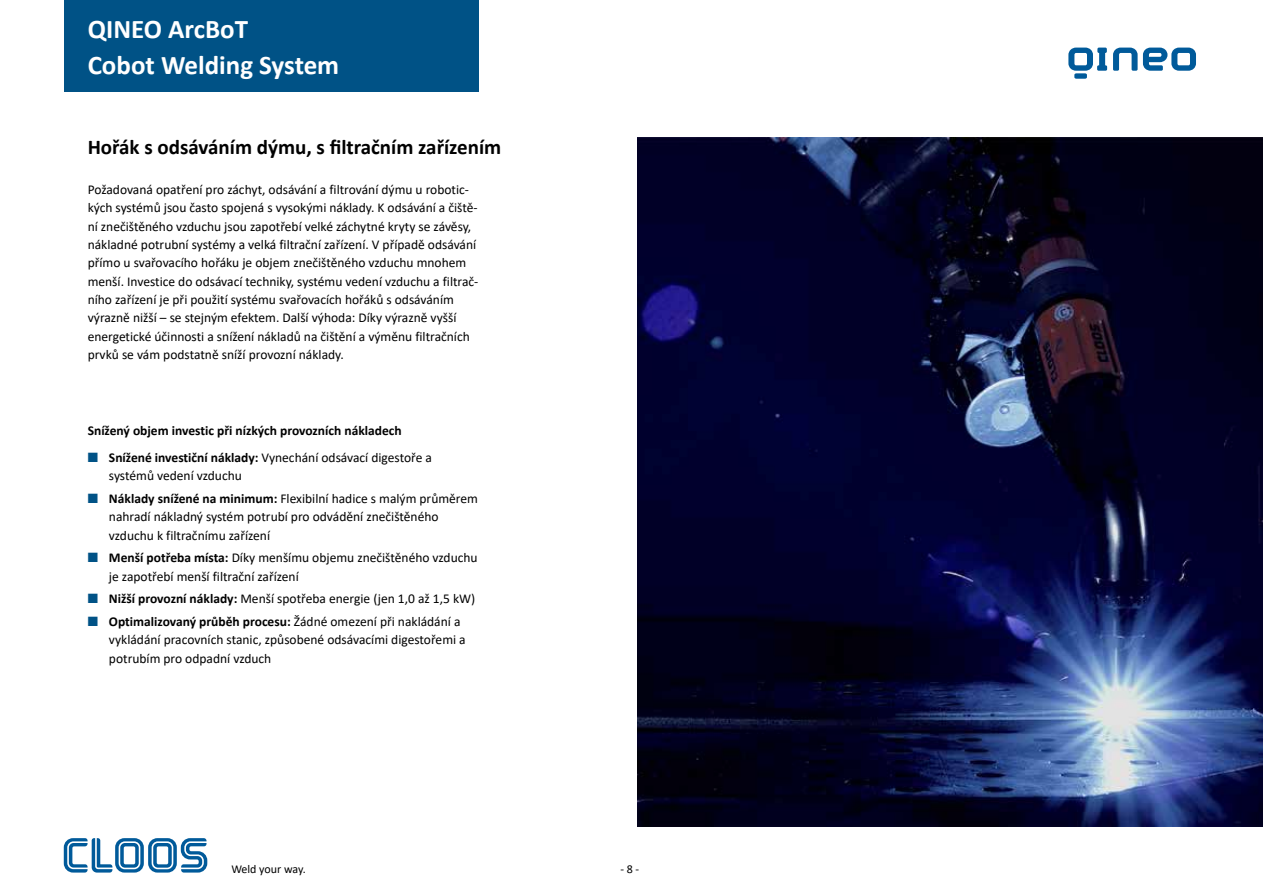
<style>
.page{position:relative;width:1263px;height:893px;background:#fff}
.page>*{position:absolute;margin:0;border:0;box-sizing:border-box;transform-origin:0 0}
.t1{font:700 27px/36px "Calibri";color:#fff}
.t2{font:700 21px "Calibri";color:#000}
.t3{font:13.5px/18.3px "Calibri";color:#000}
.t4{font:700 13.5px "Calibri";color:#000}
.t5{font:12px "Calibri";letter-spacing:-.005em;color:#000}
.s1{color:#005286}
.s2{font-weight:700}
</style>
<div class="page">
<img style="left:638px;top:138px;width:625px;height:689px">
<svg style="left:64px;top:838px;width:143px;height:35px"></svg>
<div style="left:64px;top:0;width:414px;height:92px;background:#005286"></div>
<svg style="left:1113px;top:48px;width:24px;height:23px"></svg>
<svg style="left:1143px;top:48px;width:53px;height:23px"></svg>
<svg style="left:1068px;top:48px;width:39px;height:31px"></svg>
<h1 class="t1" style="left:88px;top:11px;width:253px">QINEO ArcBoT<br>Cobot Welding System</h1>
<h2 class="t2" style="left:88px;top:132px;width:415px">Hořák s odsáváním dýmu, s filtračním zařízením</h2>
<p class="t3" style="left:88px;top:180px;width:392px">Požadovaná opatření pro záchyt, odsávání a filtrování dýmu u robotic&shy;kých systémů jsou často spojená s vysokými náklady. K odsávání a čiště&shy;ní znečištěného vzduchu jsou zapotřebí velké záchytné kryty se závěsy, nákladné potrubní systémy a velká filtrační zařízení. V případě odsávání přímo u svařovacího hořáku je objem znečištěného vzduchu mnohem menší. Investice do odsávací techniky, systému vedení vzduchu a filtrač&shy;ního zařízení je při použití systému svařovacích hořáků s odsáváním výrazně nižší – se stejným efektem. Další výhoda: Díky výrazně vyšší energetické účinnosti a snížení nákladů na čištění a výměnu filtračních prvků se vám podstatně sníží provozní náklady.</p>
<p class="t4" style="left:88px;top:421px;width:316px">Snížený objem investic při nízkých provozních nákladech</p>
<p class="t3" style="left:109px;top:448px;width:325px;text-indent:-21px"><span class="s1">■</span> <span class="s2">Snížené investiční náklady:</span> Vynechání odsávací digestoře a systémů vedení vzduchu</p>
<p class="t3" style="left:109px;top:489px;width:371px;text-indent:-21px"><span class="s1">■</span> <span class="s2">Náklady snížené na minimum:</span> Flexibilní hadice s malým průměrem nahradí nákladný systém potrubí pro odvádění znečištěného vzduchu k filtračnímu zařízení</p>
<p class="t3" style="left:109px;top:548px;width:370px;text-indent:-21px"><span class="s1">■</span> <span class="s2">Menší potřeba místa:</span> Díky menšímu objemu znečištěného vzduchu je zapotřebí menší filtrační zařízení</p>
<p class="t3" style="left:88px;top:589px;width:389px"><span class="s1">■</span> <span class="s2">Nižší provozní náklady:</span> Menší spotřeba energie (jen 1,0 až 1,5 kW)</p>
<p class="t3" style="left:109px;top:612px;width:358px;text-indent:-21px"><span class="s1">■</span> <span class="s2">Optimalizovaný průběh procesu:</span> Žádné omezení při nakládání a vykládání pracovních stanic, způsobené odsávacími digestořemi a potrubím pro odpadní vzduch</p>
<p class="t5" style="left:231px;top:860px;width:76px">Weld your way.</p>
<p class="t5" style="left:620px;top:860px;width:20px">- 8 -</p>
</div>
